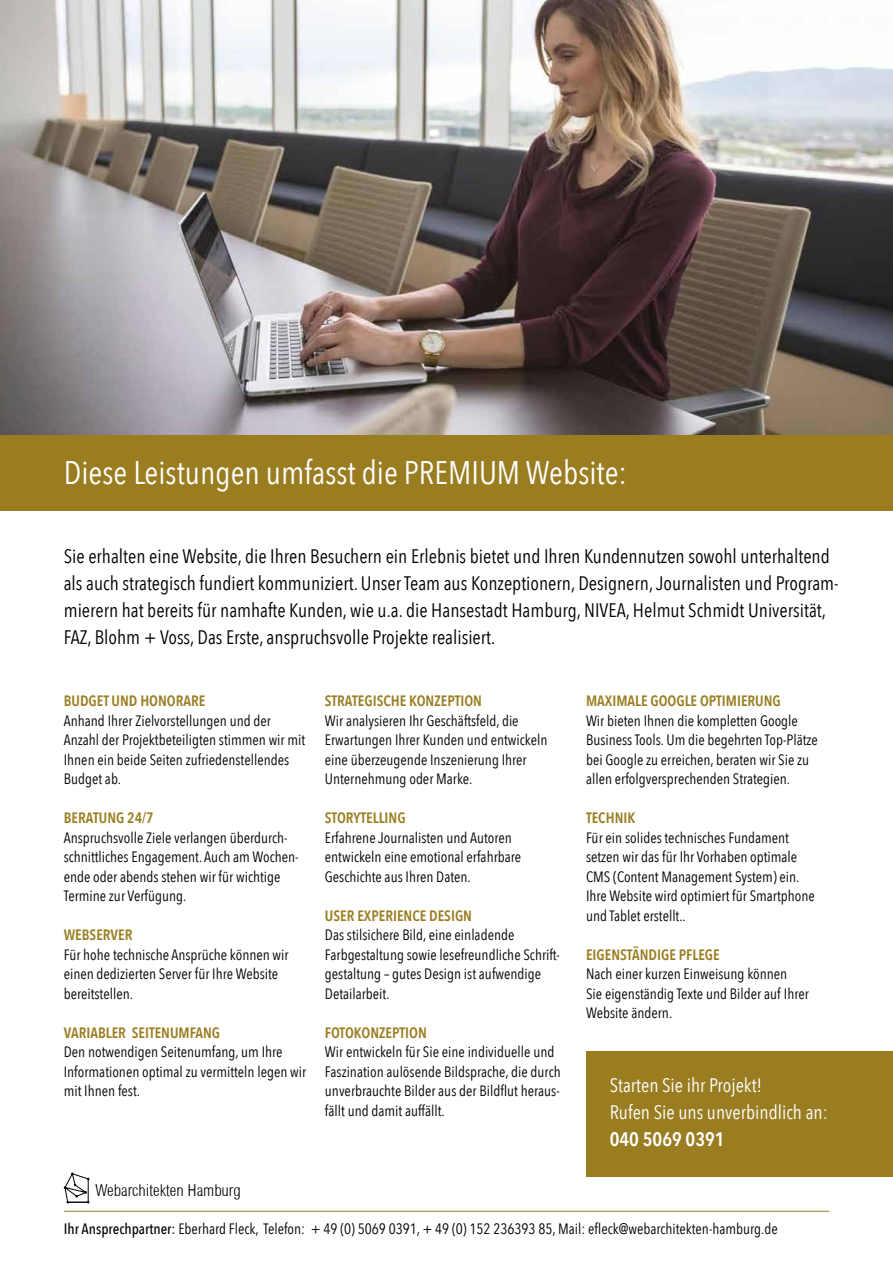
<style>
.page{position:relative;width:893px;height:1263px;background:#fff}
.page>*{position:absolute;margin:0;border:0;box-sizing:border-box;transform-origin:0 0}
.t1{font:32.7px "Avenir Next Condensed";color:#fff}
.t2{font:19.5px/27px "Avenir Next Condensed";color:#000}
.t3{font:19.5px/27px "Avenir Next Condensed";color:#fff}
.t4{font:600 19.5px "Avenir Next Condensed";color:#fff}
.t5{font:16.65px "Sertig";color:#000}
.t6{font:15px/19.5px "Avenir Next Condensed";color:#000}
.t7{font:600 15px "Avenir Next Condensed";color:#9a7d20}
.s1{font-weight:500}
</style>
<div class="page">
<div style="left:0;top:434px;width:893px;height:77px;background:#9a7d20"></div>
<img style="left:0;top:0;width:893px;height:434px">
<hr style="left:64px;top:1211px;width:765px;height:1px;background:#9a7d20">
<div style="left:587px;top:1051px;width:306px;height:126px;background:#9a7d20"></div>
<svg style="left:64px;top:1172px;width:25px;height:31px"></svg>
<h1 class="t1" style="left:64px;top:445px;width:565px">Diese Leistungen umfasst die PREMIUM Website:</h1>
<p class="t2" style="left:64px;top:542px;width:776px">Sie erhalten eine Website, die Ihren Besuchern ein Erlebnis bietet und Ihren Kundennutzen sowohl unterhaltend als auch strategisch fundiert kommuniziert. Unser Team aus Konzeptionern, Designern, Journalisten und Program&shy;mierern hat bereits für namhafte Kunden, wie u.a. die Hansestadt Hamburg, NIVEA, Helmut Schmidt Universität, FAZ, Blohm + Voss, Das Erste, anspruchsvolle Projekte realisiert.</p>
<p class="t7" style="left:64px;top:688px;width:143px">BUDGET UND HONORARE</p>
<p class="t6" style="left:64px;top:710px;width:243px">Anhand Ihrer Zielvorstellungen und der Anzahl der Projektbeteiligten stimmen wir mit Ihnen ein beide Seiten zufriedenstellendes Budget ab.</p>
<p class="t7" style="left:64px;top:805px;width:91px">BERATUNG 24/7</p>
<p class="t6" style="left:64px;top:827px;width:236px">Anspruchsvolle Ziele verlangen überdurch&shy;schnittliches Engagement. Auch am Wochen&shy;ende oder abends stehen wir für wichtige Termine zur Verfügung.</p>
<p class="t7" style="left:64px;top:922px;width:70px">WEBSERVER</p>
<p class="t6" style="left:64px;top:944px;width:226px">Für hohe technische Ansprüche können wir einen dedizierten Server für Ihre Website bereitstellen.</p>
<p class="t7" style="left:64px;top:1019px;width:158px">VARIABLER SEITENUMFANG</p>
<p class="t6" style="left:64px;top:1041px;width:244px">Den notwendigen Seitenumfang, um Ihre<br>Informationen optimal zu vermitteln legen wir mit Ihnen fest.</p>
<p class="t7" style="left:325px;top:688px;width:159px">STRATEGISCHE KONZEPTION</p>
<p class="t6" style="left:325px;top:710px;width:224px">Wir analysieren Ihr Geschäftsfeld, die Erwartungen Ihrer Kunden und entwickeln eine überzeugende Inszenierung Ihrer Unternehmung oder Marke.</p>
<p class="t7" style="left:325px;top:805px;width:82px">STORYTELLING</p>
<p class="t6" style="left:325px;top:827px;width:198px">Erfahrene Journalisten und Autoren entwickeln eine emotional erfahrbare<br>Geschichte aus Ihren Daten.</p>
<p class="t7" style="left:325px;top:902px;width:149px">USER EXPERIENCE DESIGN</p>
<p class="t6" style="left:325px;top:924px;width:236px">Das stilsichere Bild, eine einladende Farbgestaltung sowie lesefreundliche Schrift&shy;gestaltung – gutes Design ist aufwendige Detailarbeit.</p>
<p class="t7" style="left:325px;top:1019px;width:103px">FOTOKONZEPTION</p>
<p class="t6" style="left:325px;top:1041px;width:237px">Wir entwickeln für Sie eine individuelle und Faszination aulösende Bildsprache, die durch unverbrauchte Bilder aus der Bildflut heraus&shy;fällt und damit auffällt.</p>
<p class="t5" style="left:96px;top:1181px;width:147px">Webarchitekten Hamburg</p>
<p class="t7" style="left:586px;top:688px;width:196px">MAXIMALE GOOGLE OPTIMIERUNG</p>
<p class="t6" style="left:586px;top:710px;width:233px">Wir bieten Ihnen die kompletten Google Business Tools. Um die begehrten Top-Plätze bei Google zu erreichen, beraten wir Sie zu allen erfolgversprechenden Strategien.</p>
<p class="t7" style="left:586px;top:805px;width:51px">TECHNIK</p>
<p class="t6" style="left:586px;top:827px;width:230px">Für ein solides technisches Fundament setzen wir das für Ihr Vorhaben optimale CMS (Content Management System) ein.<br>Ihre Website wird optimiert für Smartphone und Tablet erstellt..</p>
<p class="t7" style="left:586px;top:941px;width:135px">EIGENSTÄNDIGE PFLEGE</p>
<p class="t6" style="left:586px;top:963px;width:224px">Nach einer kurzen Einweisung können<br>Sie eigenständig Texte und Bilder auf Ihrer<br>Website ändern.</p>
<h2 class="t3" style="left:610px;top:1070px;width:219px">Starten Sie ihr Projekt!<br>Rufen Sie uns unverbindlich an:</h2>
<h2 class="t4" style="left:610px;top:1122px;width:116px">040 5069 0391</h2>
<p class="t6" style="left:64px;top:1218px;width:715px"><span class="s1">Ihr Ansprechpartner:</span> Eberhard Fleck, Telefon: + 49 (0) 5069 0391, + 49 (0) 152 236393 85, Mail: efleck@webarchitekten-hamburg.de</p>
</div>
